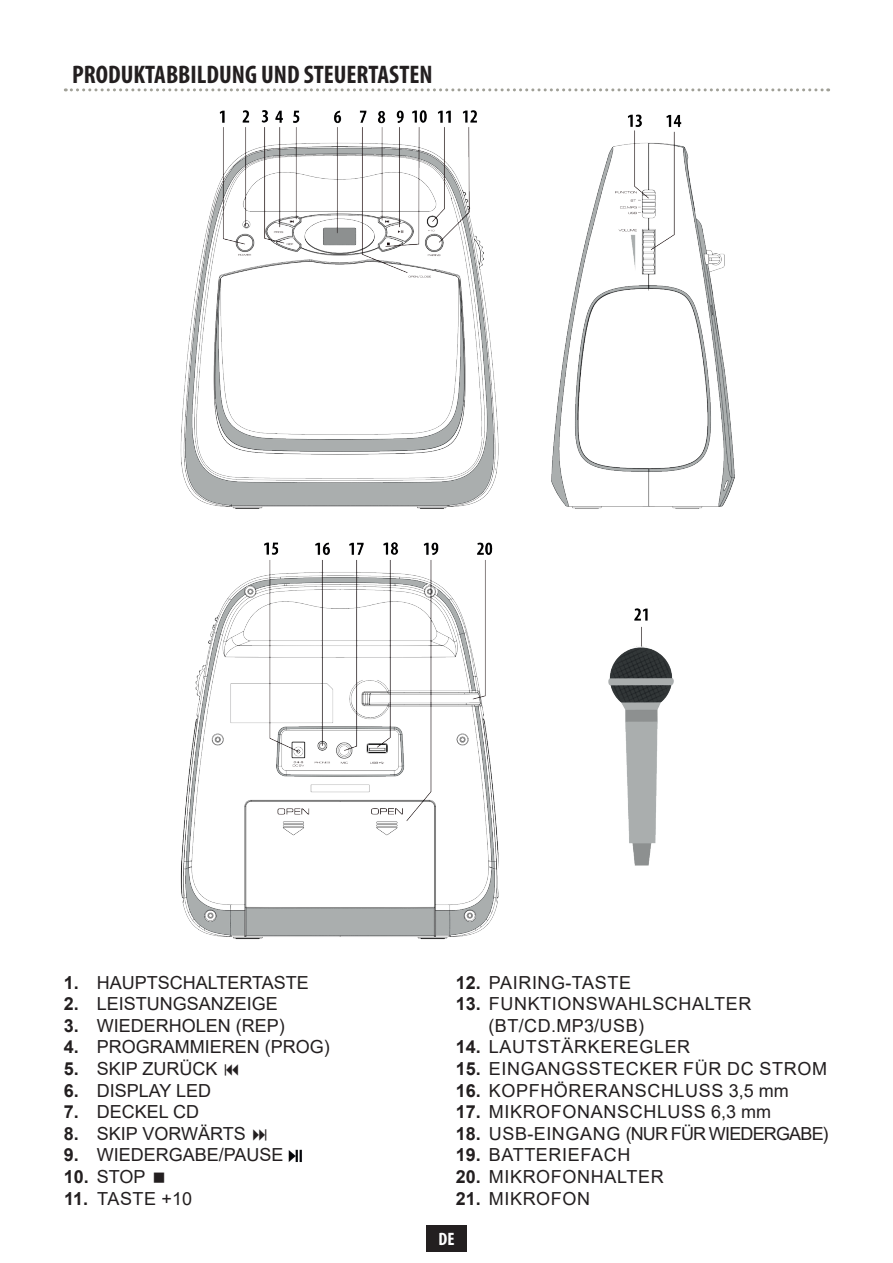
<style>
.page{position:relative;width:893px;height:1263px;background:#fff}
.page>*{position:absolute;margin:0;border:0;box-sizing:border-box;transform-origin:0 0}
.t1{font:700 condensed 25.5px "Myriad Pro";color:#231f20}
.t2{font:18px/21.6px "Arial";letter-spacing:.035em;color:#231f20}
.t3{font:18px "Arial";color:#231f20}
.t4{font:18px "Arial";letter-spacing:-.045em;color:#231f20}
.t5{font:700 condensed 18px "Myriad Pro";color:#fff}
.s1{font-weight:700}
</style>
<div class="page">
<div style="left:426px;top:1225px;width:41px;height:27px;background:#231f20"></div>
<svg style="left:65px;top:88px;width:764px;height:3px"></svg>
<img style="left:180px;top:110px;width:555px;height:830px">
<img style="left:288px;top:1149px;width:14px;height:13px">
<h1 class="t1" style="left:72px;top:58px;width:362px">PRODUKTABBILDUNG UND STEUERTASTEN</h1>
<p class="t3" style="left:64px;top:970px;width:247px"><span class="s1">1.</span> HAUPTSCHALTERTASTE</p>
<p class="t3" style="left:64px;top:991px;width:216px"><span class="s1">2.</span> LEISTUNGSANZEIGE</p>
<p class="t3" style="left:64px;top:1013px;width:223px"><span class="s1">3.</span> WIEDERHOLEN (REP)</p>
<p class="t3" style="left:64px;top:1035px;width:268px"><span class="s1">4.</span> PROGRAMMIEREN (PROG)</p>
<p class="t3" style="left:64px;top:1056px;width:155px"><span class="s1">5.</span> SKIP ZURÜCK</p>
<p class="t3" style="left:64px;top:1078px;width:149px"><span class="s1">6.</span> DISPLAY LED</p>
<p class="t3" style="left:64px;top:1099px;width:137px"><span class="s1">7.</span> DECKEL CD</p>
<p class="t3" style="left:64px;top:1121px;width:184px"><span class="s1">8.</span> SKIP VORWÄRTS</p>
<p class="t3" style="left:64px;top:1143px;width:221px"><span class="s1">9.</span> WIEDERGABE/PAUSE</p>
<p class="t2" style="left:64px;top:1166px;width:83px"><span class="s1">10.</span> STOP</p>
<p class="t2" style="left:64px;top:1187px;width:130px"><span class="s1">11.</span> TASTE +10</p>
<p class="t2" style="left:456px;top:971px;width:177px"><span class="s1">12.</span> PAIRING-TASTE</p>
<p class="t2" style="left:488px;top:993px;width:264px;text-indent:-33px"><span class="s1">13.</span> FUNKTIONSWAHLSCHALTER (BT/CD.MP3/USB)</p>
<p class="t2" style="left:456px;top:1036px;width:236px"><span class="s1">14.</span> LAUTSTÄRKEREGLER</p>
<p class="t2" style="left:456px;top:1058px;width:373px"><span class="s1">15.</span> EINGANGSSTECKER FÜR DC STROM</p>
<p class="t2" style="left:456px;top:1079px;width:335px"><span class="s1">16.</span> KOPFHÖRERANSCHLUSS 3,5 mm</p>
<p class="t2" style="left:456px;top:1101px;width:317px"><span class="s1">17.</span> MIKROFONANSCHLUSS 6,3 mm</p>
<p class="t4" style="left:456px;top:1121px;width:374px"><span class="s1">18.</span> USB-EINGANG (NUR FÜR WIEDERGABE)</p>
<p class="t2" style="left:456px;top:1144px;width:176px"><span class="s1">19.</span> BATTERIEFACH</p>
<p class="t2" style="left:456px;top:1166px;width:209px"><span class="s1">20.</span> MIKROFONHALTER</p>
<p class="t2" style="left:456px;top:1187px;width:136px"><span class="s1">21.</span> MIKROFON</p>
<p class="t5" style="left:438px;top:1227px;width:17px">DE</p>
</div>
